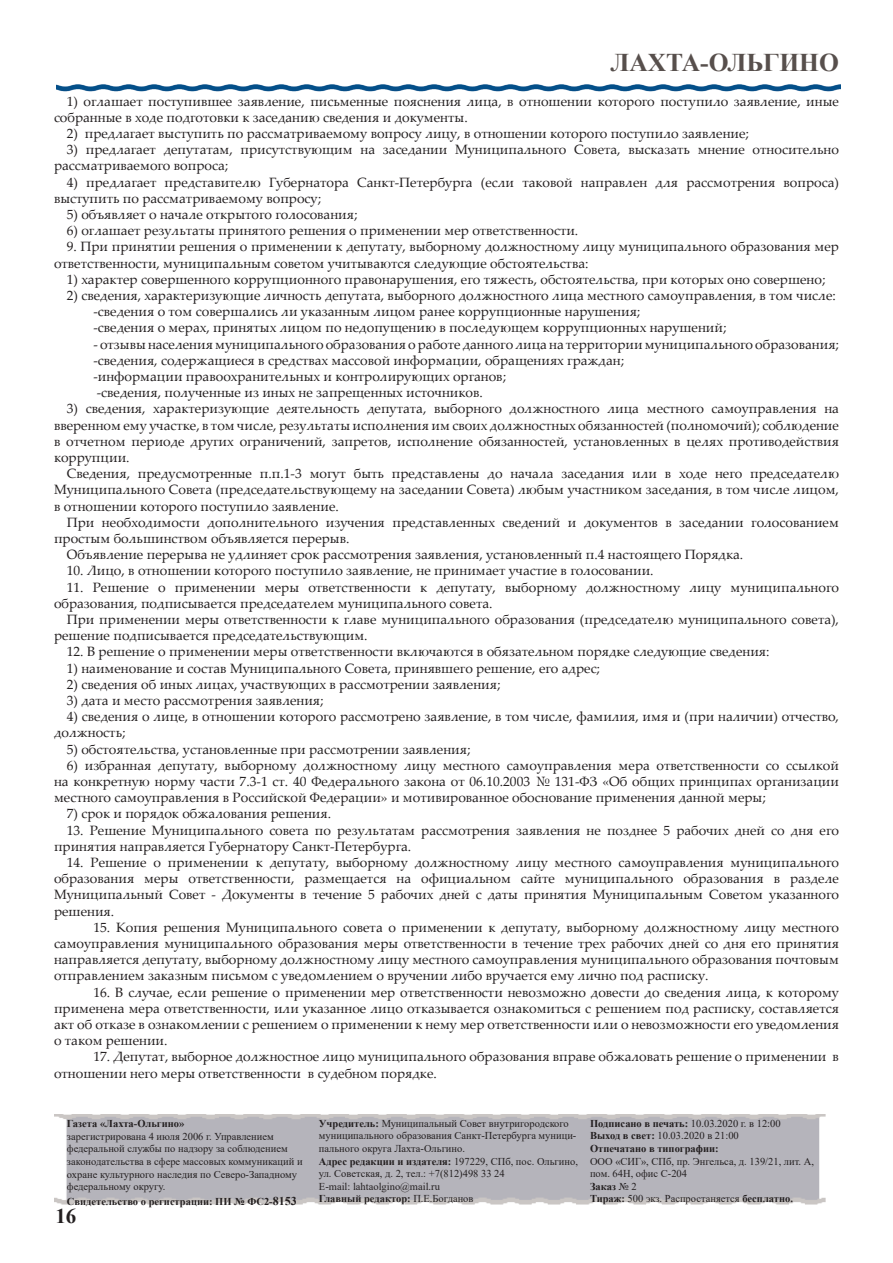
<style>
.page{position:relative;width:893px;height:1263px;background:#fff}
.page>*{position:absolute;margin:0;border:0;box-sizing:border-box;transform-origin:0 0}
.t1{font:700 25.5px "Times New Roman";color:#574f4c}
.t2{font:700 21px "Times New Roman";color:#231f20}
.t3{font:13.5px/16.2px "Palatino Linotype";color:#231f20}
.t4{font:10.5px/12.6px "Times New Roman";color:#231f20}
.t5{font:700 10.5px/12.6px "Times New Roman";color:#231f20}
.s1{font-size:12px}
.s2{font-weight:700}
.s3{font-weight:400}
</style>
<div class="page">
<img style="left:54px;top:1114px;width:772px;height:91px">
<img style="left:56px;top:84px;width:784px;height:8px">
<h1 class="t1" style="left:610px;top:44px;width:230px">ЛАХТА-ОЛЬГИНО</h1>
<p class="t3" style="left:54px;top:92px;width:786px;text-indent:13px">1) оглашает поступившее заявление, письменные пояснения лица, в отношении которого поступило заявление, иные собранные в ходе подготовки к заседанию сведения и документы.</p>
<p class="t3" style="left:67px;top:125px;width:684px">2) предлагает выступить по рассматриваемому вопросу лицу, в отношении которого поступило заявление;</p>
<p class="t3" style="left:54px;top:141px;width:786px;text-indent:13px">3) предлагает депутатам, присутствующим на заседании Муниципального Совета, высказать мнение относительно рассматриваемого вопроса;</p>
<p class="t3" style="left:54px;top:173px;width:786px;text-indent:13px">4) предлагает представителю Губернатора Санкт-Петербурга (если таковой направлен для рассмотрения вопроса) выступить по рассматриваемому вопросу;</p>
<p class="t3" style="left:67px;top:206px;width:292px">5) объявляет о начале открытого голосования;</p>
<p class="t3" style="left:67px;top:222px;width:513px">6) оглашает результаты принятого решения о применении мер ответственности.</p>
<p class="t3" style="left:54px;top:238px;width:786px;text-indent:13px">9. При принятии решения о применении к депутату, выборному должностному лицу муниципального образования мер ответственности, муниципальным советом учитываются следующие обстоятельства:</p>
<p class="t3" style="left:67px;top:271px;width:760px">1) характер совершенного коррупционного правонарушения, его тяжесть, обстоятельства, при которых оно совершено;</p>
<p class="t3" style="left:93px;top:287px;width:744px;text-indent:-27px">2) сведения, характеризующие личность депутата, выборного должностного лица местного самоуправления, в том числе: -сведения о том совершались ли указанным лицом ранее коррупционные нарушения;<br>-сведения о мерах, принятых лицом по недопущению в последующем коррупционных нарушений;</p>
<p class="t3" style="left:93px;top:335px;width:747px">- отзывы населения муниципального образования о работе данного лица на территории муниципального образования; -сведения, содержащиеся в средствах массовой информации, обращениях граждан;<br>-информации правоохранительных и контролирующих органов;<br>-сведения, полученные из иных не запрещенных источников.</p>
<p class="t3" style="left:54px;top:400px;width:786px;text-align:justify;text-indent:13px">3) сведения, характеризующие деятельность депутата, выборного должностного лица местного самоуправления на вверенном ему участке, в том числе, результаты исполнения им своих должностных обязанностей (полномочий); соблюдение в отчетном периоде других ограничений, запретов, исполнение обязанностей, установленных в целях противодействия коррупции.</p>
<p class="t3" style="left:54px;top:465px;width:786px;text-align:justify;text-indent:13px">Сведения, предусмотренные п.п.1-3 могут быть представлены до начала заседания или в ходе него председателю Муниципального Совета (председательствующему на заседании Совета) любым участником заседания, в том числе лицом, в отношении которого поступило заявление.</p>
<p class="t3" style="left:67px;top:514px;width:774px">При необходимости дополнительного изучения представленных сведений и документов в заседании голосованием</p>
<p class="t3" style="left:54px;top:530px;width:297px">простым большинством объявляется перерыв.</p>
<p class="t3" style="left:67px;top:546px;width:678px">Объявление перерыва не удлиняет срок рассмотрения заявления, установленный п.4 настоящего Порядка.</p>
<p class="t3" style="left:67px;top:562px;width:588px">10. Лицо, в отношении которого поступило заявление, не принимает участие в голосовании.</p>
<p class="t3" style="left:54px;top:578px;width:786px;text-indent:13px">11. Решение о применении меры ответственности к депутату, выборному должностному лицу муниципального образования, подписывается председателем муниципального совета.</p>
<p class="t3" style="left:54px;top:611px;width:786px;text-indent:13px">При применении меры ответственности к главе муниципального образования (председателю муниципального совета), решение подписывается председательствующим.</p>
<p class="t3" style="left:67px;top:643px;width:704px">12. В решение о применении меры ответственности включаются в обязательном порядке следующие сведения:</p>
<p class="t3" style="left:67px;top:659px;width:535px">1) наименование и состав Муниципального Совета, принявшего решение, его адрес;</p>
<p class="t3" style="left:67px;top:676px;width:435px">2) сведения об иных лицах, участвующих в рассмотрении заявления;</p>
<p class="t3" style="left:67px;top:692px;width:258px">3) дата и место рассмотрения заявления;</p>
<p class="t3" style="left:54px;top:708px;width:786px;text-indent:13px">4) сведения о лице, в отношении которого рассмотрено заявление, в том числе, фамилия, имя и (при наличии) отчество, должность;</p>
<p class="t3" style="left:67px;top:740px;width:405px">5) обстоятельства, установленные при рассмотрении заявления;</p>
<p class="t3" style="left:54px;top:757px;width:786px;text-align:justify;text-indent:13px">6) избранная депутату, выборному должностному лицу местного самоуправления мера ответственности со ссылкой на конкретную норму части 7.3-1 ст. 40 Федерального закона от 06.10.2003 № 131-ФЗ «Об общих принципах организации местного самоуправления в Российской Федерации» и мотивированное обоснование применения данной меры;</p>
<p class="t3" style="left:67px;top:805px;width:266px">7) срок и порядок обжалования решения.</p>
<p class="t3" style="left:54px;top:821px;width:786px;text-indent:13px">13. Решение Муниципального совета по результатам рассмотрения заявления не позднее 5 рабочих дней со дня его принятия направляется Губернатору Санкт-Петербурга.</p>
<p class="t3" style="left:54px;top:854px;width:786px;text-align:justify;text-indent:13px">14. Решение о применении к депутату, выборному должностному лицу местного самоуправления муниципального образования меры ответственности, размещается на официальном сайте муниципального образования в разделе Муниципальный Совет - Документы в течение 5 рабочих дней с даты принятия Муниципальным Советом указанного решения.</p>
<p class="t3" style="left:54px;top:919px;width:786px;text-align:justify;text-indent:39px">15. Копия решения Муниципального совета о применении к депутату, выборному должностному лицу местного самоуправления муниципального образования меры ответственности в течение трех рабочих дней со дня его принятия направляется депутату, выборному должностному лицу местного самоуправления муниципального образования почтовым отправлением заказным письмом с уведомлением о вручении либо вручается ему лично под расписку.</p>
<p class="t3" style="left:54px;top:983px;width:786px;text-align:justify;text-indent:39px">16. В случае, если решение о применении мер ответственности невозможно довести до сведения лица, к которому применена мера ответственности, или указанное лицо отказывается ознакомиться с решением под расписку, составляется акт об отказе в ознакомлении с решением о применении к нему мер ответственности или о невозможности его уведомления о таком решении.</p>
<p class="t3" style="left:54px;top:1048px;width:786px;text-indent:39px">17. Депутат, выборное должностное лицо муниципального образования вправе обжаловать решение о применении в отношении него меры ответственности в судебном порядке.</p>
<p class="t5" style="left:67px;top:1117px;width:119px">Газета «Лахта-Ольгино»</p>
<p class="t4" style="left:67px;top:1129px;width:237px">зарегистрирована 4 июля 2006 г. Управлением федеральной службы по надзору за соблюдением законодательства в сфере массовых коммуникаций и охране культурного наследия по Северо-Западному федеральному округу.</p>
<p class="t5" style="left:67px;top:1194px;width:231px">Свидетельство о регистрации: ПИ № ФС2-<span class="s1">8153</span></p>
<h2 class="t2" style="left:55px;top:1201px;width:22px">16</h2>
<p class="t4" style="left:319px;top:1116px;width:261px"><span class="s2">Учредитель:</span> Муниципальный Совет внутригородского муниципального образования Санкт-Петербурга муници&shy;пального округа Лахта-Ольгино.<br><span class="s2">Адрес редакции и издателя:</span> 197229, СПб, пос. Ольгино, ул. Советская, д. 2, тел.: +7(812)498 33 24<br>E-mail: lahtaolgino@mail.ru<br><span class="s2">Главный редактор:</span> П.Е.Богданов</p>
<p class="t5" style="left:590px;top:1116px;width:192px">Подписано в печать: <span class="s3">10.03.2020 г. в 12:00<br></span>Выход в свет: <span class="s3">10.03.2020 в 21:00<br></span>Отпечатано в типографии:</p>
<p class="t4" style="left:590px;top:1154px;width:226px">ООО «СИГ», СПб, пр. Энгельса, д. 139/21, лит. А, пом. 64Н, офис С-204<br><span class="s2">Заказ</span> № 2<br><span class="s2">Тираж:</span> 500 экз. Распростаняется <span class="s2">бесплатно.</span></p>
</div>
